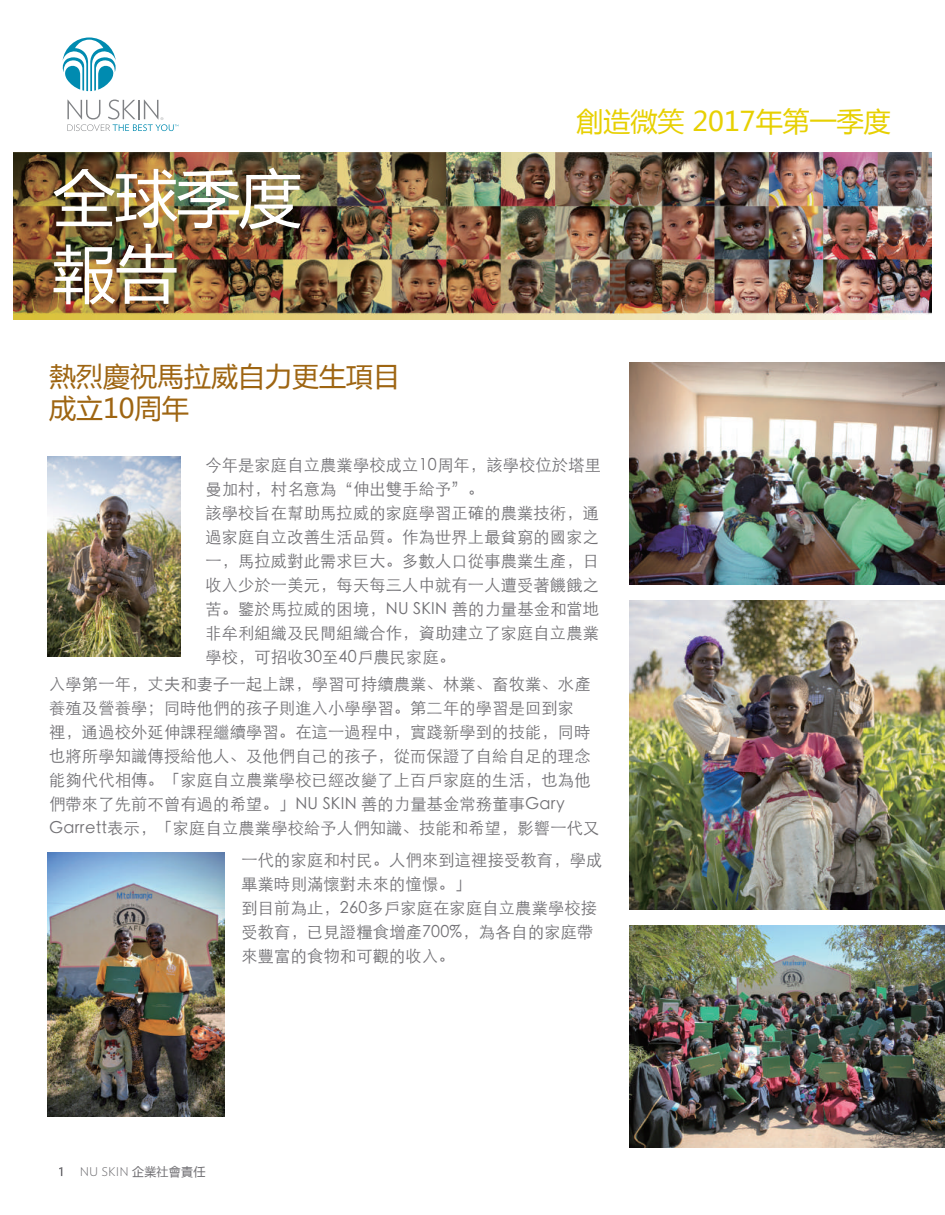
<style>
.page{position:relative;width:945px;height:1215px;background:#fff}
.page>*{position:absolute;margin:0;border:0;box-sizing:border-box;transform-origin:0 0}
.t1{font:63px/75.6px "Microsoft Ya Hei";letter-spacing:-.015em;color:#fff}
.t2{font:27px/32.4px "Microsoft Ya Hei";color:#9e6512}
.t3{font:27px "Microsoft Ya Hei";color:#e7d002}
.t4{font:300 16.5px/24px "ST Heiti SC";letter-spacing:.015em;color:#717074}
.t5{font:300 12px "Verlag";letter-spacing:.05em;color:#717074}
.s1{font-family:"Microsoft Ya Hei";font-weight:400}
</style>
<div class="page">
<img style="left:14px;top:153px;width:918px;height:167px">
<svg style="left:59px;top:1167px;width:3px;height:9px"></svg>
<svg style="left:62px;top:37px;width:54px;height:54px"></svg>
<svg style="left:67px;top:100px;width:112px;height:31px"></svg>
<img style="left:48px;top:457px;width:133px;height:200px">
<img style="left:48px;top:852px;width:176px;height:265px">
<img style="left:629px;top:363px;width:316px;height:222px">
<img style="left:629px;top:600px;width:316px;height:310px">
<img style="left:629px;top:925px;width:316px;height:223px">
<h1 class="t1" style="left:53px;top:158px;width:251px">全球季度報告</h1>
<h2 class="t3" style="left:577px;top:103px;width:316px">創造微笑 2017年第一季度</h2>
<h2 class="t2" style="left:49px;top:359px;width:352px">熱烈慶祝馬拉威自力更生項目成立10周年</h2>
<p class="t4" style="left:205px;top:451px;width:397px">今年是家庭自立農業學校成立10周年，該學校位於塔里曼加村，村名意為“伸出雙手給予”。<br>該學校旨在幫助馬拉威的家庭學習正確的農業技術，通過家庭自立改善生活品質。作為世界上最貧窮的國家之一，馬拉威對此需求巨大。多數人口從事農業生產，日收入少於一美元，每天每三人中就有一人遭受著饑餓之苦。鑒於馬拉威的困境，NU SKIN 善的力量基金和當地非牟利組織及民間組織合作，資助建立了家庭自立農業學校，可招收30至40戶農民家庭。</p>
<p class="t4" style="left:49px;top:670px;width:552px">入學第一年，丈夫和妻子一起上課，學習可持續農業、林業、畜牧業、水產養殖及營養學；同時他們的孩子則進入小學學習。第二年的學習是回到家<br>裡，通過校外延伸課程繼續學習。在這一過程中，實踐新學到的技能，同時也將所學知識傳授給他人、及他們自己的孩子，從而保證了自給自足的理念能夠代代相傳。「家庭自立農業學校已經改變了上百戶家庭的生活，也為他們帶來了先前不曾有過的希望。」NU SKIN 善的力量基金常務董事Gary Garrett表示，「家庭自立農業學校給予人們知識、技能和希望，影響一代又</p>
<p class="t4" style="left:242px;top:846px;width:362px">一代的家庭和村民。人們來到這裡接受教育，學成畢業時則滿懷對未來的憧憬。」<br>到目前為止，260多戶家庭在家庭自立農業學校接受教育，已見證糧食增產700%，為各自的家庭帶來豐富的食物和可觀的收入。</p>
<p class="t5" style="left:80px;top:1163px;width:127px">NU SKIN <span class="s1">企業社會責任</span></p>
</div>
